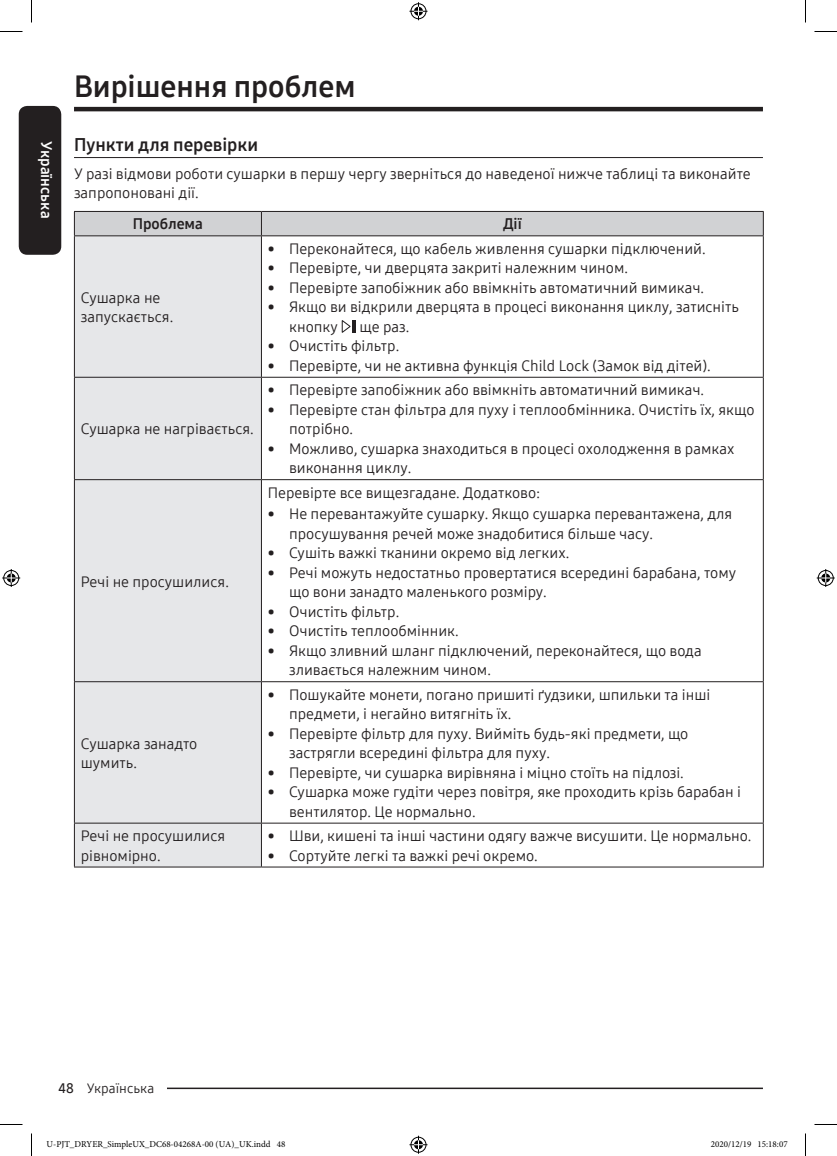
<style>
.page{position:relative;width:837px;height:1156px;background:#fff}
.page>*{position:absolute;margin:0;border:0;box-sizing:border-box;transform-origin:0 0}
.t1{font:30px "Samsung One 700";color:#231f20}
.t2{font:18px "Samsung One 700";color:#231f20}
.t3{font:15px/19.5px "Samsung One 400";color:#231f20}
.t4{font:15px "Samsung One 700";color:#231f20}
.t5{font:15px "Samsung One 700";color:#fff}
.t6{font:13.5px "Samsung One 400";color:#231f20}
.t7{font:9px "Minion Pro";color:#000}
.s1{font-family:"Samsung One 600"}
</style>
<div class="page">
<div style="left:19px;top:106px;width:42px;height:149px;background:#231f20;border-radius:9px"></div>
<hr style="left:100px;top:1087px;width:663px;height:2px;background:#231f20">
<div style="left:74px;top:1080px;width:93px;height:15px;background:#fff"></div>
<hr style="left:74px;top:107px;width:689px;height:4px;background:#231f20">
<hr style="left:74px;top:157px;width:689px;height:1px;background:#231f20">
<div style="left:75px;top:236px;width:186px;height:630px;background:#e6e7e9"></div>
<div style="left:74px;top:211px;width:690px;height:24px;background:#d1d2d4"></div>
<hr style="left:74px;top:235px;width:187px;height:1px;background:#231f20">
<hr style="left:74px;top:236px;width:1px;height:141px;background:#231f20">
<hr style="left:261px;top:235px;width:503px;height:1px;background:#231f20">
<hr style="left:261px;top:236px;width:1px;height:141px;background:#231f20">
<hr style="left:763px;top:236px;width:1px;height:141px;background:#231f20">
<hr style="left:74px;top:377px;width:187px;height:1px;background:#231f20">
<hr style="left:74px;top:378px;width:1px;height:101px;background:#231f20">
<hr style="left:261px;top:377px;width:503px;height:1px;background:#231f20">
<hr style="left:261px;top:378px;width:1px;height:101px;background:#231f20">
<hr style="left:763px;top:378px;width:1px;height:101px;background:#231f20">
<hr style="left:74px;top:479px;width:187px;height:1px;background:#231f20">
<hr style="left:74px;top:480px;width:1px;height:201px;background:#231f20">
<hr style="left:261px;top:479px;width:503px;height:1px;background:#231f20">
<hr style="left:261px;top:480px;width:1px;height:201px;background:#231f20">
<hr style="left:763px;top:480px;width:1px;height:201px;background:#231f20">
<hr style="left:74px;top:681px;width:187px;height:1px;background:#231f20">
<hr style="left:74px;top:682px;width:1px;height:141px;background:#231f20">
<hr style="left:261px;top:681px;width:503px;height:1px;background:#231f20">
<hr style="left:261px;top:682px;width:1px;height:141px;background:#231f20">
<hr style="left:763px;top:682px;width:1px;height:141px;background:#231f20">
<hr style="left:74px;top:823px;width:187px;height:1px;background:#231f20">
<hr style="left:74px;top:823px;width:1px;height:43px;background:#231f20">
<hr style="left:261px;top:823px;width:503px;height:1px;background:#231f20">
<hr style="left:261px;top:823px;width:1px;height:43px;background:#231f20">
<hr style="left:763px;top:823px;width:1px;height:43px;background:#231f20">
<hr style="left:74px;top:866px;width:187px;height:1px;background:#231f20">
<hr style="left:261px;top:866px;width:503px;height:1px;background:#231f20">
<svg style="left:342px;top:320px;width:14px;height:13px"></svg>
<svg style="left:0;top:31px;width:22px;height:1px"></svg>
<svg style="left:814px;top:31px;width:23px;height:1px"></svg>
<svg style="left:0;top:1124px;width:22px;height:1px"></svg>
<svg style="left:814px;top:1124px;width:23px;height:1px"></svg>
<svg style="left:31px;top:0;width:1px;height:22px"></svg>
<svg style="left:31px;top:1133px;width:1px;height:23px"></svg>
<svg style="left:805px;top:0;width:1px;height:22px"></svg>
<svg style="left:805px;top:1133px;width:1px;height:23px"></svg>
<svg style="left:409px;top:2px;width:18px;height:18px"></svg>
<svg style="left:409px;top:1136px;width:18px;height:18px"></svg>
<svg style="left:2px;top:569px;width:18px;height:18px"></svg>
<svg style="left:817px;top:569px;width:18px;height:18px"></svg>
<p class="t5" style="left:56px;top:141px;width:79px;rotate:90deg">Українська</p>
<h1 class="t1" style="left:74px;top:67px;width:283px">Вирішення проблем</h1>
<p class="t2" style="left:74px;top:132px;width:186px">Пункти для перевірки</p>
<p class="t3" style="left:74px;top:164px;width:678px">У разі відмови роботи сушарки в першу чергу зверніться до наведеної нижче таблиці та виконайте запропоновані дії.</p>
<p class="t4" style="left:133px;top:214px;width:72px">Проблема</p>
<p class="t4" style="left:503px;top:214px;width:20px">Дії</p>
<p class="t3" style="left:81px;top:287px;width:94px">Сушарка не запускається.</p>
<p class="t3" style="left:81px;top:419px;width:175px">Сушарка не нагрівається.</p>
<p class="t3" style="left:81px;top:571px;width:150px">Речі не просушилися.</p>
<p class="t3" style="left:81px;top:733px;width:118px">Сушарка занадто шумить.</p>
<p class="t3" style="left:268px;top:239px;width:439px">• Переконайтеся, що кабель живлення сушарки підключений.</p>
<p class="t3" style="left:268px;top:258px;width:362px">• Перевірте, чи дверцята закриті належним чином.</p>
<p class="t3" style="left:268px;top:278px;width:438px">• Перевірте запобіжник або ввімкніть автоматичний вимикач.</p>
<p class="t3" style="left:289px;top:297px;width:451px;text-indent:-21px">• Якщо ви відкрили дверцята в процесі виконання циклу, затисніть кнопку</p>
<p class="t3" style="left:360px;top:317px;width:51px">ще раз.</p>
<p class="t3" style="left:268px;top:336px;width:133px">• Очистіть фільтр.</p>
<p class="t3" style="left:268px;top:356px;width:444px">• Перевірте, чи не активна функція Child Lock (Замок від дітей).</p>
<p class="t3" style="left:268px;top:380px;width:438px">• Перевірте запобіжник або ввімкніть автоматичний вимикач.</p>
<p class="t3" style="left:289px;top:400px;width:467px;text-indent:-21px">• Перевірте стан фільтра для пуху і теплообмінника. Очистіть їх, якщо потрібно.</p>
<p class="t3" style="left:289px;top:439px;width:447px;text-indent:-21px">• Можливо, сушарка знаходиться в процесі охолодження в рамках виконання циклу.</p>
<p class="t3" style="left:268px;top:482px;width:274px">Перевірте все вищезгадане. Додатково:</p>
<p class="t3" style="left:289px;top:504px;width:445px;text-indent:-21px">• Не перевантажуйте сушарку. Якщо сушарка перевантажена, для просушування речей може знадобитися більше часу.</p>
<p class="t3" style="left:268px;top:543px;width:303px">• Сушіть важкі тканини окремо від легких.</p>
<p class="t3" style="left:289px;top:563px;width:449px;text-indent:-21px">• Речі можуть недостатньо провертатися всередині барабана, тому що вони занадто маленького розміру.</p>
<p class="t3" style="left:268px;top:602px;width:133px">• Очистіть фільтр.</p>
<p class="t3" style="left:268px;top:621px;width:193px">• Очистіть теплообмінник.</p>
<p class="t3" style="left:289px;top:641px;width:414px;text-indent:-21px">• Якщо зливний шланг підключений, переконайтеся, що вода зливається належним чином.</p>
<p class="t3" style="left:289px;top:684px;width:423px;text-indent:-21px">• Пошукайте монети, погано пришиті ґудзики, шпильки та інші предмети, і негайно витягніть їх.</p>
<p class="t3" style="left:289px;top:723px;width:401px;text-indent:-21px">• Перевірте фільтр для пуху. Вийміть будь-які предмети, що застрягли всередині фільтра для пуху.</p>
<p class="t3" style="left:268px;top:762px;width:417px">• Перевірте, чи сушарка вирівняна і міцно стоїть на підлозі.</p>
<p class="t3" style="left:289px;top:782px;width:453px;text-indent:-21px">• Сушарка може гудіти через повітря, яке проходить крізь барабан і вентилятор. Це нормально.</p>
<p class="t3" style="left:81px;top:826px;width:146px">Речі не просушилися рівномірно.</p>
<p class="t3" style="left:268px;top:826px;width:485px">• Шви, кишені та інші частини одягу важче висушити. Це нормально.</p>
<p class="t3" style="left:268px;top:845px;width:271px">• Сортуйте легкі та важкі речі окремо.</p>
<p class="t6" style="left:59px;top:1078px;width:97px"><span class="s1">48</span> Українська</p>
<p class="t7" style="left:46px;top:1138px;width:240px">U-PJT_DRYER_SimpleUX_DC68-04268A-00 (UA)_UK.indd 48</p>
<p class="t7" style="left:711px;top:1138px;width:78px">2020/12/19 15:18:07</p>
</div>
